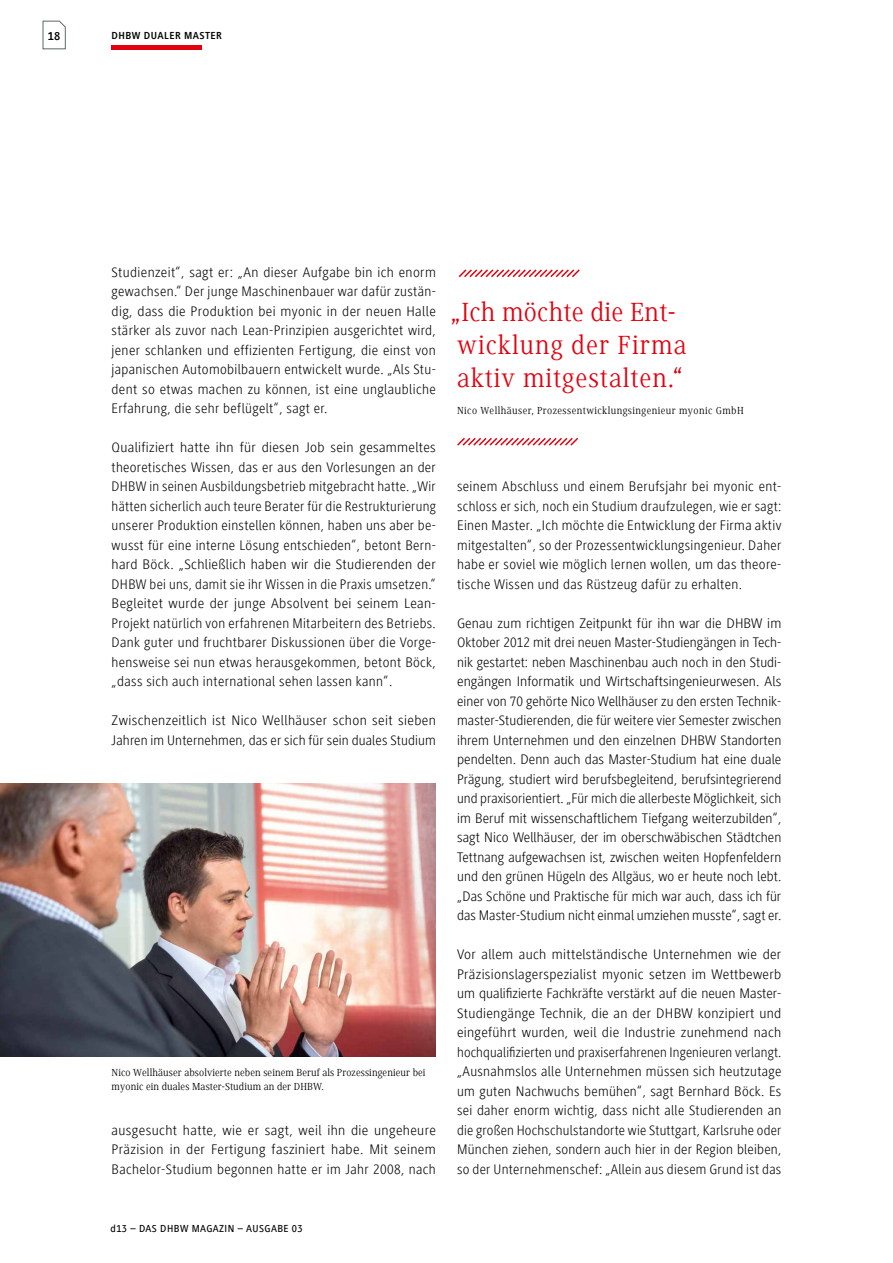
<style>
.page{position:relative;width:893px;height:1263px;background:#fff}
.page>*{position:absolute;margin:0;border:0;box-sizing:border-box;transform-origin:0 0}
.t1{font:27px/33px "Generis Serif Com";letter-spacing:.035em;color:#e3000f}
.t2{font:300 14.25px/19.5px "Generis Sans Com";letter-spacing:.025em;color:#000;text-align:justify}
.t3{font:700 12px "Generis Sans Com";color:#000}
.t4{font:10.5px/13.5px "Generis Serif Com";letter-spacing:.01em;color:#000}
.t5{font:10.5px "Generis Serif Com";letter-spacing:.04em;color:#000}
.t6{font:500 10.5px "Generis Sans Com";letter-spacing:.04em;color:#000}
.t7{font:700 10.5px "Generis Sans Com";letter-spacing:.04em;color:#000}
</style>
<div class="page">
<img style="left:0;top:784px;width:436px;height:273px">
<svg style="left:458px;top:269px;width:122px;height:9px"></svg>
<svg style="left:457px;top:437px;width:122px;height:9px"></svg>
<hr style="left:112px;top:45px;width:90px;height:4px;background:#e3000f">
<svg style="left:42px;top:20px;width:24px;height:30px"></svg>
<p class="t3" style="left:48px;top:30px;width:14px">18</p>
<p class="t7" style="left:112px;top:30px;width:112px">DHBW DUALER MASTER</p>
<p class="t2" style="left:112px;top:262px;width:326px">Studienzeit“, sagt er: „An dieser Aufgabe bin ich enorm gewachsen.“ Der junge Maschinenbauer war dafür zustän&shy;dig, dass die Produktion bei myonic in der neuen Halle stärker als zuvor nach Lean-Prinzipien ausgerichtet wird, jener schlanken und effizienten Fertigung, die einst von japanischen Automobilbauern entwickelt wurde. „Als Stu&shy;dent so etwas machen zu können, ist eine unglaubliche Erfahrung, die sehr beflügelt“, sagt er.</p>
<p class="t2" style="left:112px;top:438px;width:326px">Qualifiziert hatte ihn für diesen Job sein gesammeltes theoretisches Wissen, das er aus den Vorlesungen an der DHBW in seinen Ausbildungsbetrieb mitgebracht hatte. „Wir hätten sicherlich auch teure Berater für die Restrukturierung unserer Produktion einstellen können, haben uns aber be&shy;wusst für eine interne Lösung entschieden“, betont Bern&shy;hard Böck. „Schließlich haben wir die Studierenden der DHBW bei uns, damit sie ihr Wissen in die Praxis umsetzen.“ Begleitet wurde der junge Absolvent bei seinem Lean-Projekt natürlich von erfahrenen Mitarbeitern des Betriebs.<br>Dank guter und fruchtbarer Diskussionen über die Vorge&shy;hensweise sei nun etwas herausgekommen, betont Böck, „dass sich auch international sehen lassen kann“.</p>
<p class="t2" style="left:112px;top:711px;width:326px">Zwischenzeitlich ist Nico Wellhäuser schon seit sieben<br>Jahren im Unternehmen, das er sich für sein duales Studium</p>
<p class="t4" style="left:112px;top:1066px;width:315px">Nico Wellhäuser absolvierte neben seinem Beruf als Prozessingenieur bei myonic ein duales Master-Studium an der DHBW.</p>
<p class="t2" style="left:112px;top:1120px;width:326px">ausgesucht hatte, wie er sagt, weil ihn die ungeheure Präzision in der Fertigung fasziniert habe. Mit seinem Bachelor-Studium begonnen hatte er im Jahr 2008, nach</p>
<h1 class="t1" style="left:450px;top:296px;width:238px">„Ich möchte die Ent&shy;wicklung der Firma aktiv mitgestalten.“</h1>
<p class="t5" style="left:457px;top:405px;width:288px">Nico Wellhäuser, Prozessentwicklungsingenieur myonic GmbH</p>
<p class="t2" style="left:457px;top:477px;width:326px">seinem Abschluss und einem Berufsjahr bei myonic ent&shy;schloss er sich, noch ein Studium draufzulegen, wie er sagt:<br>Einen Master. „Ich möchte die Entwicklung der Firma aktiv mitgestalten“, so der Prozessentwicklungsingenieur. Daher habe er soviel wie möglich lernen wollen, um das theore&shy;tische Wissen und das Rüstzeug dafür zu erhalten.</p>
<p class="t2" style="left:457px;top:613px;width:326px">Genau zum richtigen Zeitpunkt für ihn war die DHBW im Oktober 2012 mit drei neuen Master-Studiengängen in Tech&shy;nik gestartet: neben Maschinenbau auch noch in den Studi&shy;engängen Informatik und Wirtschaftsingenieurwesen. Als einer von 70 gehörte Nico Wellhäuser zu den ersten Technik&shy;master-Studierenden, die für weitere vier Semester zwischen ihrem Unternehmen und den einzelnen DHBW Standorten pendelten. Denn auch das Master-Studium hat eine duale Prägung, studiert wird berufsbegleitend, berufsintegrierend und praxisorientiert. „Für mich die allerbeste Möglichkeit, sich im Beruf mit wissenschaftlichem Tiefgang weiterzubilden“, sagt Nico Wellhäuser, der im oberschwäbischen Städtchen Tettnang aufgewachsen ist, zwischen weiten Hopfenfeldern und den grünen Hügeln des Allgäus, wo er heute noch lebt. „Das Schöne und Praktische für mich war auch, dass ich für das Master-Studium nicht einmal umziehen musste“, sagt er.</p>
<p class="t2" style="left:457px;top:945px;width:326px">Vor allem auch mittelständische Unternehmen wie der Präzisionslagerspezialist myonic setzen im Wettbewerb um qualifi-zierte Fachkräfte verstärkt auf die neuen -Master-Studiengänge Technik, die an der DHBW konzipiert und eingeführt wurden, weil die Industrie zunehmend nach hochqualifizierten und praxiser-fahrenen Ingenieuren -verlangt. „Ausnahmslos alle Unternehmen müssen sich heutzutage um guten Nachwuchs bemühen“, sagt Bernhard Böck. Es sei daher enorm wichtig, dass nicht alle Studierenden an die großen Hochschulstandorte wie Stuttgart, Karlsruhe oder München ziehen, sondern auch hier in der Region bleiben, so der Unternehmenschef: „Allein aus diesem Grund ist das</p>
<p class="t6" style="left:111px;top:1223px;width:194px">d13 – DAS DHBW MAGAZIN – AUSGABE 03</p>
</div>
